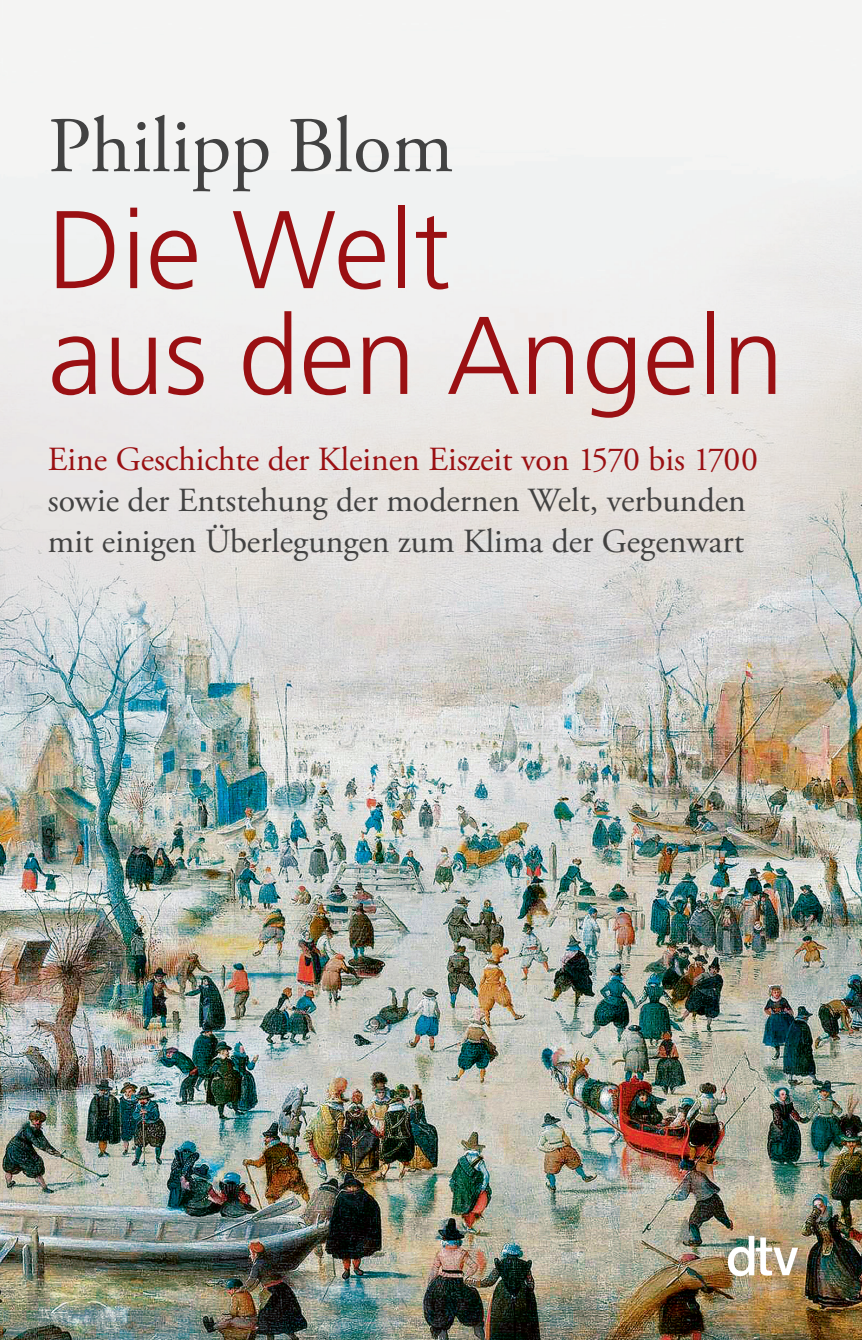
<style>
.page{position:relative;width:862px;height:1340px;background:#fff}
.page>*{position:absolute;margin:0;border:0;box-sizing:border-box;transform-origin:0 0}
.t1{font:300 110.25px/105.8px "Frutiger LT Std";color:#9a1013}
.t2{font:78.75px "Adobe Garamond Pro";color:#424242}
.t3{font:33.75px/40.5px "Adobe Garamond Pro";color:#424242}
.t4{font:33.75px "Adobe Garamond Pro";color:#9a1013}
</style>
<div class="page">
<img style="left:0;top:0;width:861px;height:1339px">
<img style="left:727px;top:1235px;width:70px;height:41px">
<h2 class="t2" style="left:48px;top:99px;width:407px">Philipp Blom</h2>
<h1 class="t1" style="left:48px;top:199px;width:737px">Die Welt<br>aus den Angeln</h1>
<p class="t4" style="left:48px;top:439px;width:711px">Eine Geschichte der Kleinen Eiszeit von 1570 bis 1700</p>
<p class="t3" style="left:48px;top:481px;width:699px">sowie der Entstehung der modernen Welt, verbunden mit einigen Überlegungen zum Klima der Gegenwart</p>
</div>
